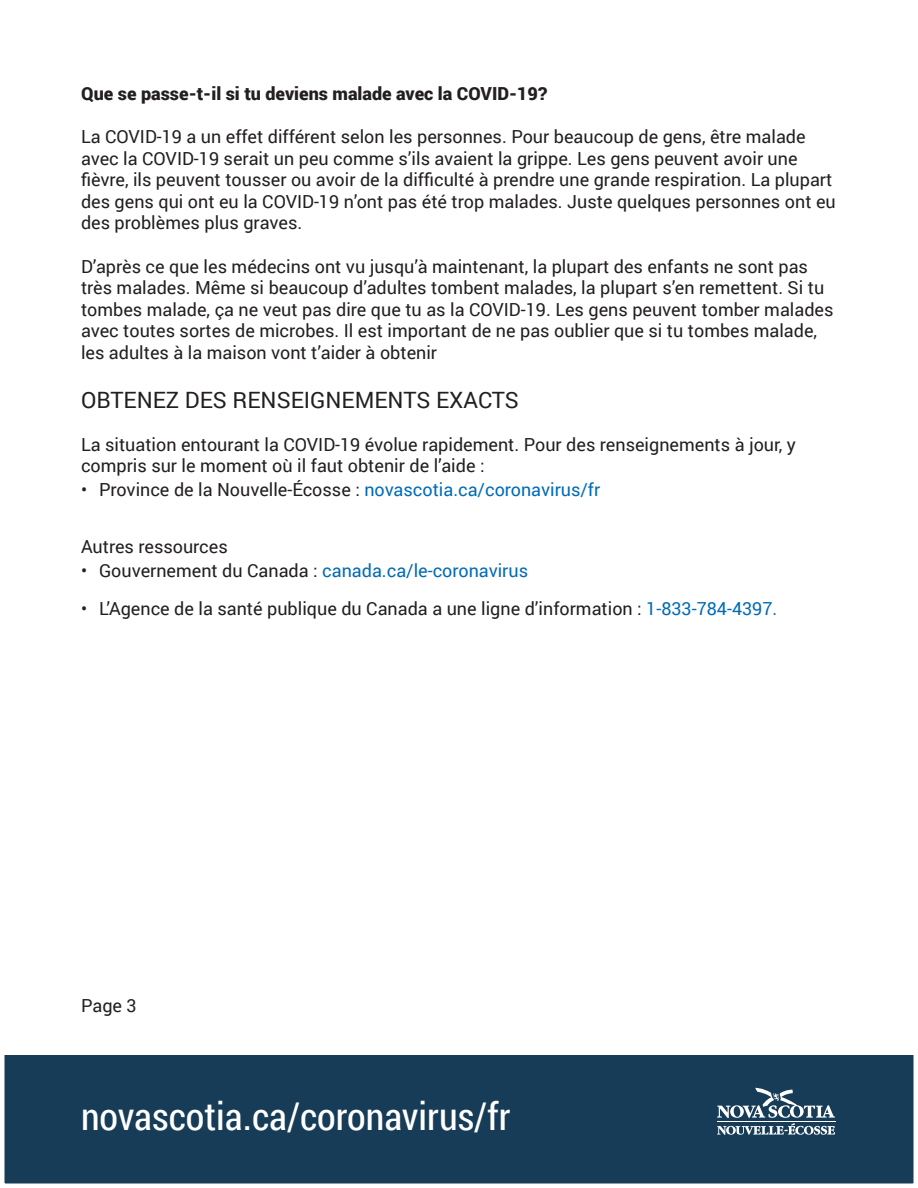
<style>
.page{position:relative;width:918px;height:1188px;background:#fff}
.page>*{position:absolute;margin:0;border:0;box-sizing:border-box;transform-origin:0 0}
.t1{font:38.25px "Roboto Condensed";color:#fff}
.t2{font:22.5px "Roboto";color:#231f20}
.t3{font:18px/21.6px "Roboto";color:#231f20}
.t4{font:900 18px "Roboto";color:#231f20}
.t5{font:18px "Roboto";color:#006bb6}
.s1{color:#006bb6}
.s2{color:#231f20}
</style>
<div class="page">
<div style="left:4px;top:1055px;width:910px;height:129px;background:#163c57"></div>
<p class="t4" style="left:81px;top:81px;width:468px">Que se passe-t-il si tu deviens malade avec la COVID-19?</p>
<p class="t3" style="left:81px;top:125px;width:756px">La COVID-19 a un effet différent selon les personnes. Pour beaucoup de gens, être malade avec la COVID-19 serait un peu comme s’ils avaient la grippe. Les gens peuvent avoir une fièvre, ils peuvent tousser ou avoir de la difficulté à prendre une grande respiration. La plupart des gens qui ont eu la COVID-19 n’ont pas été trop malades. Juste quelques personnes ont eu des problèmes plus graves.</p>
<p class="t3" style="left:81px;top:255px;width:754px">D’après ce que les médecins ont vu jusqu’à maintenant, la plupart des enfants ne sont pas très malades. Même si beaucoup d’adultes tombent malades, la plupart s’en remettent. Si tu tombes malade, ça ne veut pas dire que tu as la COVID-19. Les gens peuvent tomber malades avec toutes sortes de microbes. Il est important de ne pas oublier que si tu tombes malade, les adultes à la maison vont t’aider à obtenir</p>
<p class="t2" style="left:81px;top:384px;width:439px">OBTENEZ DES RENSEIGNEMENTS EXACTS</p>
<p class="t3" style="left:81px;top:433px;width:716px">La situation entourant la COVID-19 évolue rapidement. Pour des renseignements à jour, y compris sur le moment où il faut obtenir de l’aide :</p>
<p class="t3" style="left:81px;top:479px;width:521px">• Province de la Nouvelle-Écosse : <span class="s1">novascotia.ca/coronavirus/fr</span></p>
<p class="t3" style="left:81px;top:535px;width:148px">Autres ressources</p>
<p class="t5" style="left:81px;top:558px;width:449px"><span class="s2">• Gouvernement du Canada :</span> canada.ca/le-coronavirus</p>
<p class="t3" style="left:81px;top:597px;width:698px">• L’Agence de la santé publique du Canada a une ligne d’information : <span class="s1">1-833-784-4397.</span></p>
<p class="t3" style="left:81px;top:995px;width:57px">Page 3</p>
<p class="t1" style="left:81px;top:1090px;width:431px">novascotia.ca/coronavirus/fr</p>
</div>
